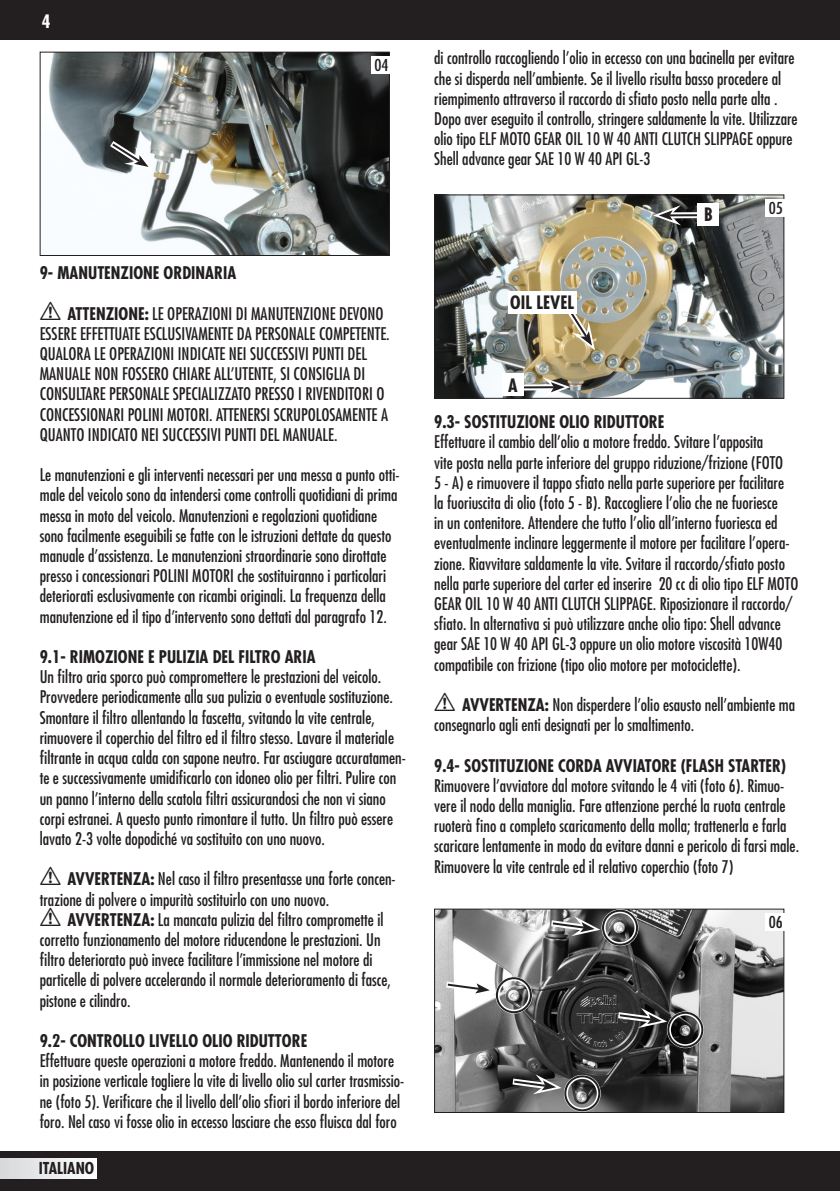
<style>
.page{position:relative;width:840px;height:1191px;background:#fff}
.page>*{position:absolute;margin:0;border:0;box-sizing:border-box;transform-origin:0 0}
.t1{font:700 condensed 18px "Futura LT";color:#231f20}
.t2{font:700 condensed 18px "Futura LT";color:#fff}
.t3{font:condensed 17px/20.2px "Futura LT";color:#231f20}
.t4{font:700 condensed 17px "Futura LT";color:#231f20}
.t5{font:700 condensed 16px "Futura LT";color:#231f20}
.Normale{font:condensed 16px "Futura LT";color:#231f20;scale:1.07 1}
.s1{font-family:"Hazard";font-stretch:normal;font-size:26px}
.s2{font-weight:700}
</style>
<div class="page">
<div style="left:0;top:0;width:839px;height:40px;background:#231f20"></div>
<div style="left:0;top:1151px;width:839px;height:40px;background:#231f20"></div>
<div style="left:0;top:1158px;width:96px;height:20px;background:linear-gradient(to right,#d7d8da,#fdfdfd)"></div>
<img style="left:49px;top:54px;width:338px;height:200px">
<div style="left:40px;top:52px;width:349px;height:204px;border:1px solid #231f20"></div>
<div style="left:371px;top:56px;width:23px;height:18px;background:#fff"></div>
<svg style="left:103px;top:135px;width:50px;height:35px"></svg>
<img style="left:436px;top:196px;width:345px;height:201px">
<div style="left:434px;top:194px;width:349px;height:205px;border:1px solid #231f20"></div>
<div style="left:765px;top:199px;width:23px;height:18px;background:#fff"></div>
<svg style="left:560px;top:301px;width:34px;height:49px"></svg>
<svg style="left:523px;top:384px;width:19px;height:6px"></svg>
<hr style="left:522px;top:386px;width:31px;height:2px;background:#231f20">
<svg style="left:542px;top:377px;width:28px;height:20px"></svg>
<div style="left:507px;top:291px;width:69px;height:23px;background:#fff"></div>
<div style="left:502px;top:373px;width:21px;height:23px;background:#fff"></div>
<svg style="left:680px;top:212px;width:17px;height:6px"></svg>
<hr style="left:669px;top:214px;width:31px;height:2px;background:#231f20">
<svg style="left:652px;top:205px;width:28px;height:20px"></svg>
<div style="left:697px;top:203px;width:21px;height:22px;background:#fff"></div>
<img style="left:436px;top:910px;width:345px;height:200px">
<div style="left:434px;top:908px;width:349px;height:204px;border:1px solid #231f20"></div>
<div style="left:765px;top:913px;width:23px;height:18px;background:#fff"></div>
<svg style="left:439px;top:977px;width:56px;height:20px"></svg>
<div style="left:563px;top:1074px;width:37px;height:37px;border:4px solid #fff;border-radius:50%"></div>
<div style="left:564px;top:1075px;width:36px;height:36px;border:2px solid #231f20;border-radius:50%"></div>
<div style="left:666px;top:1011px;width:37px;height:37px;border:4px solid #fff;border-radius:50%"></div>
<div style="left:667px;top:1011px;width:36px;height:36px;border:2px solid #231f20;border-radius:50%"></div>
<div style="left:495px;top:976px;width:37px;height:37px;border:4px solid #fff;border-radius:50%"></div>
<div style="left:495px;top:977px;width:36px;height:36px;border:2px solid #231f20;border-radius:50%"></div>
<div style="left:601px;top:909px;width:37px;height:37px;border:4px solid #fff;border-radius:50%"></div>
<div style="left:601px;top:909px;width:36px;height:36px;border:2px solid #231f20;border-radius:50%"></div>
<svg style="left:544px;top:916px;width:56px;height:20px"></svg>
<svg style="left:506px;top:1074px;width:55px;height:20px"></svg>
<svg style="left:611px;top:1008px;width:56px;height:20px"></svg>
<p class="t2" style="left:42px;top:10px;width:10px">4</p>
<p class="Normale" style="left:374px;top:56px;width:15px">04</p>
<p class="t4" style="left:40px;top:262px;width:198px">9- MANUTENZIONE ORDINARIA</p>
<p class="t3" style="left:40px;top:303px;width:351px"><span class="s1">!</span> <span class="s2">ATTENZIONE:</span> LE OPERAZIONI DI MANUTENZIONE DEVONO ESSERE EFFETTUATE ESCLUSIVAMENTE DA PERSONALE COMPETENTE.<br>QUALORA LE OPERAZIONI INDICATE NEI SUCCESSIVI PUNTI DEL MANUALE NON FOSSERO CHIARE ALL’UTENTE, SI CONSIGLIA DI CONSULTARE PERSONALE SPECIALIZZATO PRESSO I RIVENDITORI O CONCESSIONARI POLINI MOTORI. ATTENERSI SCRUPOLOSAMENTE A QUANTO INDICATO NEI SUCCESSIVI PUNTI DEL MANUALE.</p>
<p class="t3" style="left:40px;top:465px;width:361px">Le manutenzioni e gli interventi necessari per una messa a punto otti&shy;male del veicolo sono da intendersi come controlli quotidiani di prima messa in moto del veicolo. Manutenzioni e regolazioni quotidiane sono facilmente eseguibili se fatte con le istruzioni dettate da questo manuale d’assistenza. Le manutenzioni straordinarie sono dirottate presso i concessionari POLINI MOTORI che sostituiranno i particolari deteriorati esclusivamente con ricambi originali. La frequenza della manutenzione ed il tipo d’intervento sono dettati dal paragrafo 12.</p>
<p class="t4" style="left:40px;top:646px;width:277px">9.1- RIMOZIONE E PULIZIA DEL FILTRO ARIA</p>
<p class="t3" style="left:40px;top:667px;width:367px">Un filtro aria sporco può compromettere le prestazioni del veicolo.<br>Provvedere periodicamente alla sua pulizia o eventuale sostituzione.<br>Smontare il filtro allentando la fascetta, svitando la vite centrale, rimuovere il coperchio del filtro ed il filtro stesso. Lavare il materiale filtrante in acqua calda con sapone neutro. Far asciugare accuratamen&shy;te e successivamente umidificarlo con idoneo olio per filtri. Pulire con un panno l’interno della scatola filtri assicurandosi che non vi siano corpi estranei. A questo punto rimontare il tutto. Un filtro può essere lavato 2-3 volte dopodiché va sostituito con uno nuovo.</p>
<p class="t3" style="left:40px;top:869px;width:357px"><span class="s1">!</span> <span class="s2">AVVERTENZA:</span> Nel caso il filtro presentasse una forte concen&shy;trazione di polvere o impurità sostituirlo con uno nuovo.</p>
<p class="t3" style="left:40px;top:909px;width:352px"><span class="s1">!</span> <span class="s2">AVVERTENZA:</span> La mancata pulizia del filtro compromette il corretto funzionamento del motore riducendone le prestazioni. Un filtro deteriorato può invece facilitare l’immissione nel motore di particelle di polvere accelerando il normale deterioramento di fasce, pistone e cilindro.</p>
<p class="t4" style="left:40px;top:1030px;width:269px">9.2- CONTROLLO LIVELLO OLIO RIDUTTORE</p>
<p class="t3" style="left:40px;top:1050px;width:366px">Effettuare queste operazioni a motore freddo. Mantenendo il motore in posizione verticale togliere la vite di livello olio sul carter trasmissio&shy;ne (foto 5). Verificare che il livello dell’olio sfiori il bordo inferiore del foro. Nel caso vi fosse olio in eccesso lasciare che esso fluisca dal foro</p>
<p class="t5" style="left:39px;top:1158px;width:57px">ITALIANO</p>
<p class="t3" style="left:434px;top:48px;width:365px">di controllo raccogliendo l’olio in eccesso con una bacinella per evitare che si disperda nell’ambiente. Se il livello risulta basso procedere al riempimento attraverso il raccordo di sfiato posto nella parte alta .<br>Dopo aver eseguito il controllo, stringere saldamente la vite. Utilizzare olio tipo ELF MOTO GEAR OIL 10 W 40 ANTI CLUTCH SLIPPAGE oppure Shell advance gear SAE 10 W 40 API GL-3</p>
<p class="Normale" style="left:768px;top:199px;width:15px">05</p>
<p class="t1" style="left:703px;top:203px;width:10px">B</p>
<p class="t1" style="left:510px;top:291px;width:65px">OIL LEVEL</p>
<p class="t1" style="left:508px;top:374px;width:11px">A</p>
<p class="t4" style="left:434px;top:411px;width:231px">9.3- SOSTITUZIONE OLIO RIDUTTORE</p>
<p class="t3" style="left:434px;top:432px;width:365px">Effettuare il cambio dell’olio a motore freddo. Svitare l’apposita<br>vite posta nella parte inferiore del gruppo riduzione/frizione (FOTO<br>5 - A) e rimuovere il tappo sfiato nella parte superiore per facilitare<br>la fuoriuscita di olio (foto 5 - B). Raccogliere l’olio che ne fuoriesce<br>in un contenitore. Attendere che tutto l’olio all’interno fuoriesca ed eventualmente inclinare leggermente il motore per facilitare l’opera&shy;zione. Riavvitare saldamente la vite. Svitare il raccordo/sfiato posto nella parte superiore del carter ed inserire 20 cc di olio tipo ELF MOTO GEAR OIL 10 W 40 ANTI CLUTCH SLIPPAGE. Riposizionare il raccordo/ sfiato. In alternativa si può utilizzare anche olio tipo: Shell advance gear SAE 10 W 40 API GL-3 oppure un olio motore viscosità 10W40 compatibile con frizione (tipo olio motore per motociclette).</p>
<p class="t3" style="left:434px;top:694px;width:362px"><span class="s1">!</span> <span class="s2">AVVERTENZA:</span> Non disperdere l’olio esausto nell’ambiente ma consegnarlo agli enti designati per lo smaltimento.</p>
<p class="t4" style="left:434px;top:755px;width:353px">9.4- SOSTITUZIONE CORDA AVVIATORE (FLASH STARTER)</p>
<p class="t3" style="left:434px;top:775px;width:366px">Rimuovere l’avviatore dal motore svitando le 4 viti (foto 6). Rimuo&shy;vere il nodo della maniglia. Fare attenzione perché la ruota centrale ruoterà fino a completo scaricamento della molla; trattenerla e farla scaricare lentamente in modo da evitare danni e pericolo di farsi male.<br>Rimuovere la vite centrale ed il relativo coperchio (foto 7)</p>
<p class="Normale" style="left:768px;top:913px;width:15px">06</p>
</div>
